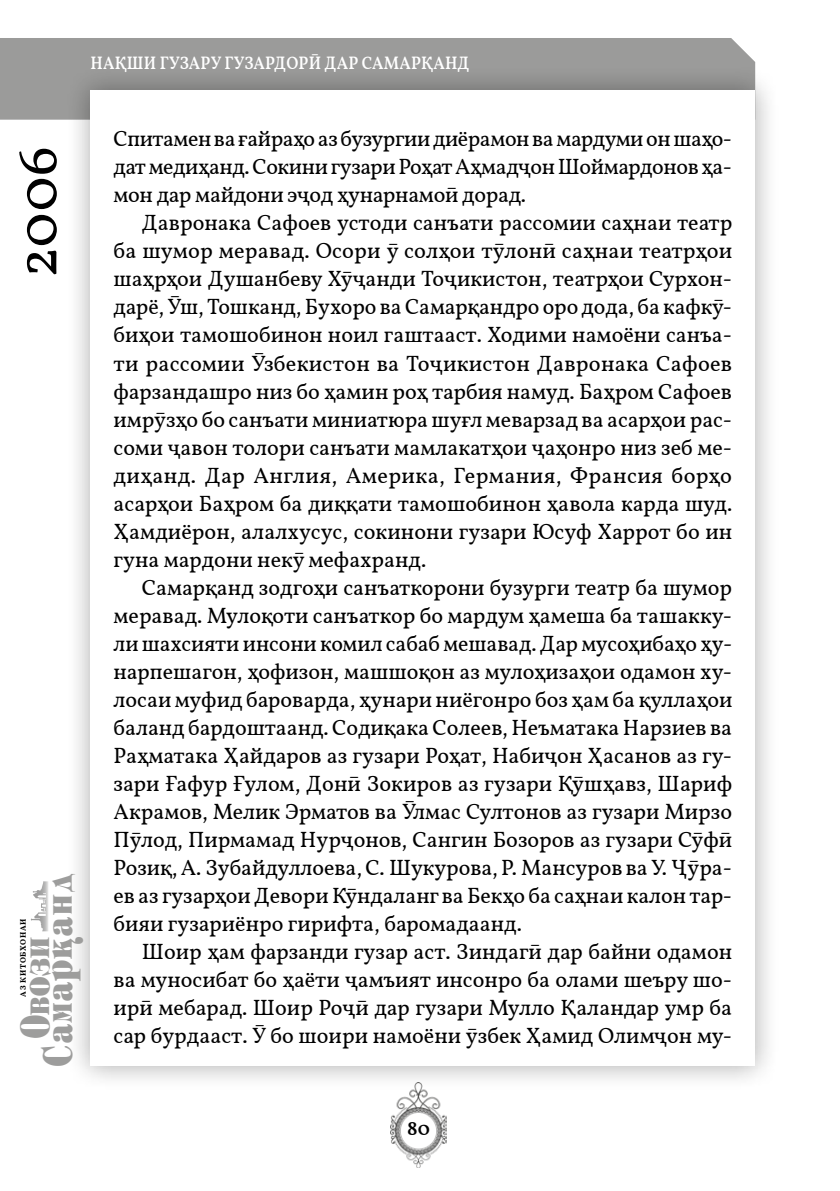
<style>
.page{position:relative;width:840px;height:1191px;background:#fff}
.page>*{position:absolute;margin:0;border:0;box-sizing:border-box;transform-origin:0 0}
.t1{font:58px "Vollkorn";color:#000}
.t2{font:56.2px "Tiffany TAD";letter-spacing:.03em;color:#9d9d9c;scale:.69 1}
.t3{font:22px/28px "Vollkorn";color:#000;text-align:justify}
.t4{font:600 20px "Vollkorn";color:#000}
.t5{font:600 18px "Vollkorn";color:#fff;scale:.9 1}
.t6{font:700 8px "Vollkorn";letter-spacing:.09em;color:#000}
</style>
<div class="page">
<div style="left:0;top:38px;width:754px;height:82px;background:#9b9b9a"></div>
<div style="left:66px;top:66px;width:713px;height:1024px;background:#000;opacity:.33"></div>
<div style="left:90px;top:90px;width:664px;height:975px;background:#fff"></div>
<img style="left:390px;top:1082px;width:56px;height:85px">
<svg style="left:31px;top:881px;width:17px;height:50px"></svg>
<p class="t5" style="left:90px;top:50px;width:30px">Нақши</p>
<p class="t5" style="left:160px;top:50px;width:13px">гузару</p>
<p class="t5" style="left:224px;top:50px;width:13px">гузардорӣ</p>
<p class="t5" style="left:324px;top:50px;width:14px">дар</p>
<p class="t5" style="left:361px;top:50px;width:26px">Самарқанд</p>
<h1 class="t1" style="left:-6px;top:278px;width:133px;rotate:-90deg">2006</h1>
<h2 class="t2" style="left:27px;top:1065px;width:279px;rotate:-90deg">Самаріанд</h2>
<p class="t6" style="left:17px;top:996px;width:80px;rotate:-90deg">АЗ КИТОБХОНАИ</p>
<h2 class="t2" style="left:4px;top:1038px;width:149px;rotate:-90deg">Овози</h2>
<p class="t3" style="left:113px;top:125px;width:619px">Спитамен ва ғайраҳо аз бузургии диёрамон ва мардуми он шаҳо&shy;дат медиҳанд. Сокини гузари Роҳат Аҳмадҷон Шоймардонов ҳа&shy;мон дар майдони эҷод ҳунарнамоӣ дорад.</p>
<p class="t3" style="left:113px;top:209px;width:620px;text-indent:28px">Давронака Сафоев устоди санъати рассомии саҳнаи театр ба шумор меравад. Осори ӯ солҳои тӯлонӣ саҳнаи театрҳои шаҳрҳои Душанбеву Хӯҷанди Тоҷикистон, театрҳои Сурхон&shy;дарё, Ӯш, Тошканд, Бухоро ва Самарқандро оро дода, ба кафкӯ&shy;биҳои тамошобинон ноил гаштааст. Ходими намоёни санъа&shy;ти рассомии Ӯзбекистон ва Тоҷикистон Давронака Сафоев фарзандашро низ бо ҳамин роҳ тарбия намуд. Баҳром Сафоев имрӯзҳо бо санъати миниатюра шуғл меварзад ва асарҳои рас&shy;соми ҷавон толори санъати мамлакатҳои ҷаҳонро низ зеб ме&shy;диҳанд. Дар Англия, Америка, Германия, Франсия борҳо асарҳои Баҳром ба диққати тамошобинон ҳавола карда шуд.<br>Ҳамдиёрон, алалхусус, сокинони гузари Юсуф Харрот бо ин гуна мардони некӯ мефахранд.</p>
<p class="t3" style="left:113px;top:573px;width:620px;text-indent:28px">Самарқанд зодгоҳи санъаткорони бузурги театр ба шумор меравад. Мулоқоти санъаткор бо мардум ҳамеша ба ташакку&shy;ли шахсияти инсони комил сабаб мешавад. Дар мусоҳибаҳо ҳу&shy;нарпешагон, ҳофизон, машшоқон аз мулоҳизаҳои одамон ху&shy;лосаи муфид бароварда, ҳунари ниёгонро боз ҳам ба қуллаҳои баланд бардоштаанд. Содиқака Солеев, Неъматака Нарзиев ва Раҳматака Ҳайдаров аз гузари Роҳат, Набиҷон Ҳасанов аз гу&shy;зари Ғафур Ғулом, Донӣ Зокиров аз гузари Қӯшҳавз, Шариф Акрамов, Мелик Эрматов ва Ӯлмас Султонов аз гузари Мирзо Пӯлод, Пирмамад Нурҷонов, Сангин Бозоров аз гузари Сӯфӣ Розиқ, А. Зубайдуллоева, С. Шукурова, Р. Мансуров ва У. Ҷӯра&shy;ев аз гузарҳои Девори Кӯндаланг ва Бекҳо ба саҳнаи калон тар&shy;бияи гузариёнро гирифта, баромадаанд.</p>
<p class="t3" style="left:113px;top:937px;width:619px;text-indent:28px">Шоир ҳам фарзанди гузар аст. Зиндагӣ дар байни одамон ва муносибат бо ҳаёти ҷамъият инсонро ба олами шеъру шо&shy;ирӣ мебарад. Шоир Роҷӣ дар гузари Мулло Қаландар умр ба сар бурдааст. Ӯ бо шоири намоёни ӯзбек Ҳамид Олимҷон му-</p>
<p class="t4" style="left:407px;top:1113px;width:24px">80</p>
</div>
